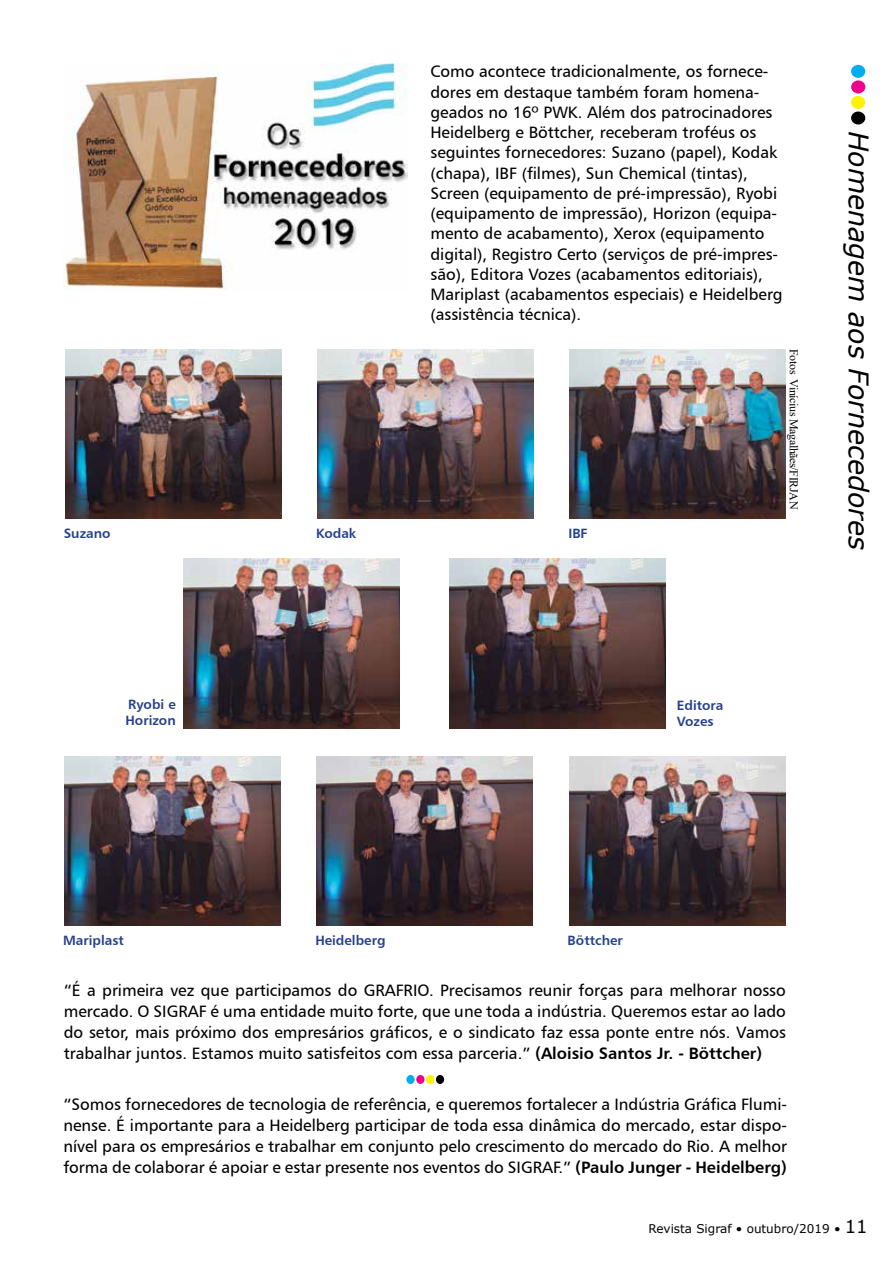
<style>
.page{position:relative;width:893px;height:1263px;background:#fff}
.page>*{position:absolute;margin:0;border:0;box-sizing:border-box;transform-origin:0 0}
.t1{font:italic 27px "Verdana";color:#000}
.t2{font:16.5px/20.2px "Humanist 777 BT Roman B";color:#000;text-align:justify}
.t3{font:13.5px/16.2px "Humanist 777 BT Bold B";color:#25408f}
.t4{font:12px "Verdana";color:#000}
.t5{font:12px "Times New Roman";letter-spacing:-.03em;color:#000}
.s1{font-family:"Humanist 777 BT Bold B"}
.s2{font-size:18px}
</style>
<div class="page">
<div style="left:851px;top:65px;width:14px;height:13px;background:#00aeef;border-radius:50%"></div>
<div style="left:851px;top:80px;width:14px;height:13px;background:#ec008c;border-radius:50%"></div>
<div style="left:851px;top:96px;width:14px;height:13px;background:#fff200;border-radius:50%"></div>
<div style="left:851px;top:112px;width:14px;height:12px;background:#000;border-radius:50%"></div>
<img style="left:64px;top:64px;width:344px;height:225px">
<img style="left:65px;top:349px;width:216px;height:169px">
<img style="left:318px;top:349px;width:216px;height:169px">
<img style="left:570px;top:349px;width:216px;height:169px">
<img style="left:184px;top:559px;width:216px;height:169px">
<img style="left:449px;top:559px;width:216px;height:169px">
<img style="left:65px;top:757px;width:216px;height:169px">
<img style="left:317px;top:757px;width:216px;height:169px">
<img style="left:569px;top:757px;width:216px;height:169px">
<div style="left:406px;top:1075px;width:9px;height:9px;background:#00aeef;border-radius:50%"></div>
<div style="left:416px;top:1075px;width:8px;height:9px;background:#ec008c;border-radius:50%"></div>
<div style="left:426px;top:1075px;width:8px;height:9px;background:#fff200;border-radius:50%"></div>
<div style="left:436px;top:1075px;width:8px;height:9px;background:#000;border-radius:50%"></div>
<p class="t2" style="left:430px;top:61px;width:354px;text-align:left">Como acontece tradicionalmente, os fornece&shy;dores em destaque também foram homena&shy;geados no 16º PWK. Além dos patrocinadores Heidelberg e Böttcher, receberam troféus os seguintes fornecedores: Suzano (papel), Kodak (chapa), IBF (filmes), Sun Chemical (tintas), Screen (equipamento de pré-impressão), Ryobi (equipamento de impressão), Horizon (equipa&shy;mento de acabamento), Xerox (equipamento digital), Registro Certo (serviços de pré-impres&shy;são), Editora Vozes (acabamentos editoriais), Mariplast (acabamentos especiais) e Heidelberg (assistência técnica).</p>
<p class="t3" style="left:64px;top:524px;width:48px">Suzano</p>
<p class="t3" style="left:316px;top:524px;width:42px">Kodak</p>
<p class="t3" style="left:568px;top:524px;width:21px">IBF</p>
<p class="t5" style="left:802px;top:349px;width:162px;rotate:90deg">Fotos Vinícius Magalhães/FIRJAN</p>
<h1 class="t1" style="left:877px;top:131px;width:420px;rotate:90deg">Homenagem aos Fornecedores</h1>
<p class="t3" style="left:126px;top:695px;width:52px">Ryobi e<br>Horizon</p>
<p class="t3" style="left:677px;top:697px;width:48px">Editora<br>Vozes</p>
<p class="t3" style="left:63px;top:932px;width:62px">Mariplast</p>
<p class="t3" style="left:315px;top:932px;width:72px">Heidelberg</p>
<p class="t3" style="left:568px;top:932px;width:57px">Böttcher</p>
<p class="t2" style="left:64px;top:979px;width:724px;line-height:21px">“É a primeira vez que participamos do GRAFRIO. Precisamos reunir forças para melhorar nosso mercado. O SIGRAF é uma entidade muito forte, que une toda a indústria. Queremos estar ao lado do setor, mais próximo dos empresários gráficos, e o sindicato faz essa ponte entre nós. Vamos trabalhar juntos. Estamos muito satisfeitos com essa parceria.” <span class="s1">(Aloisio Santos Jr. - Böttcher)</span></p>
<p class="t2" style="left:63px;top:1093px;width:725px;line-height:21px">“Somos fornecedores de tecnologia de referência, e queremos fortalecer a Indústria Gráfica Flumi&shy;nense. É importante para a Heidelberg participar de toda essa dinâmica do mercado, estar dispo&shy;nível para os empresários e trabalhar em conjunto pelo crescimento do mercado do Rio. A melhor forma de colaborar é apoiar e estar presente nos eventos do SIGRAF.” <span class="s1">(Paulo Junger - Heidelberg)</span></p>
<p class="t4" style="left:648px;top:1220px;width:221px">Revista Sigraf • outubro/2019 • <span class="s2">11</span></p>
</div>
